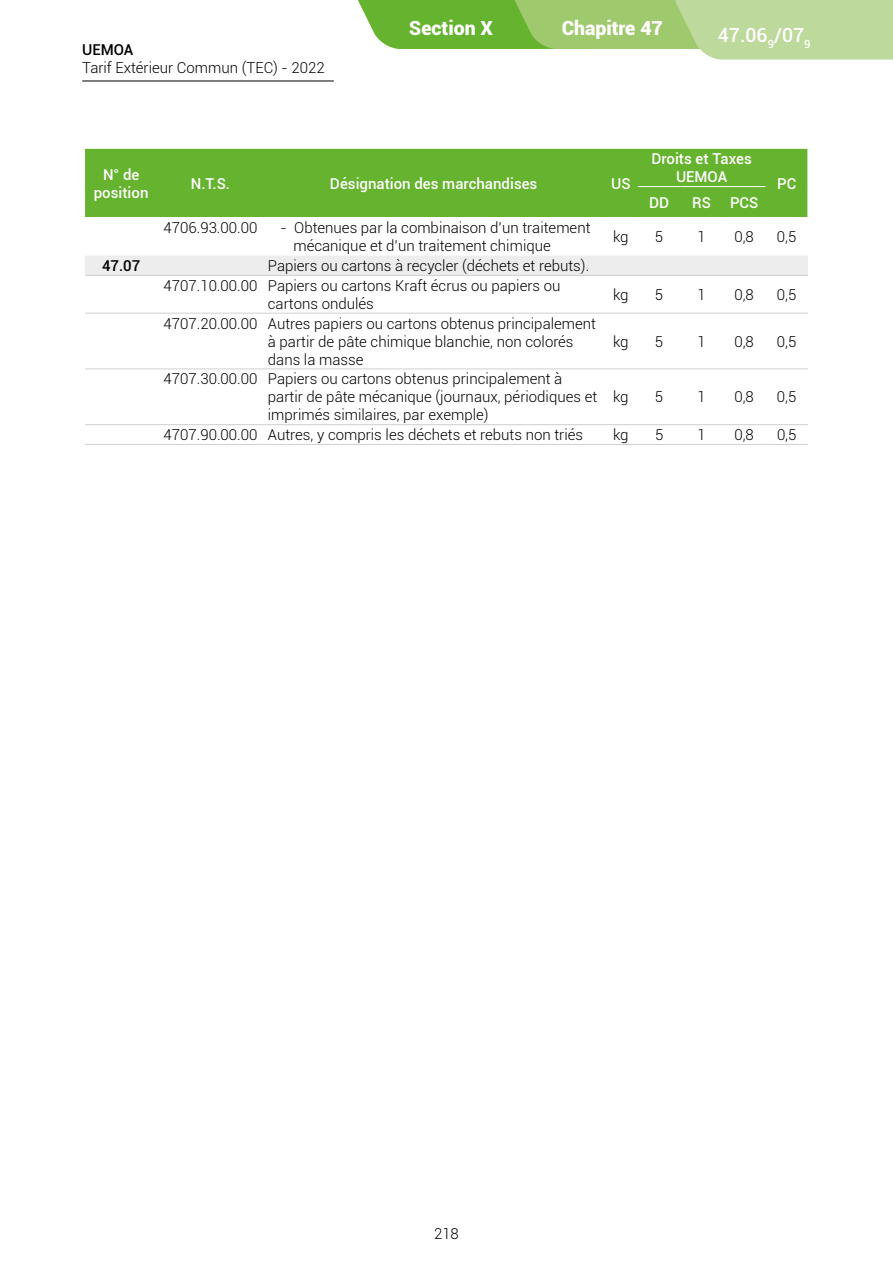
<style>
.page{position:relative;width:893px;height:1263px;background:#fff}
.page>*{position:absolute;margin:0;border:0;box-sizing:border-box;transform-origin:0 0}
.t1{font:900 19.5px "Roboto";color:#fff}
.t2{font:500 19.5px "Roboto";color:#fff}
.t3{font:300 15px/18px "Roboto";color:#000}
.t4{font:500 15px/18px "Roboto";color:#fff;text-align:center}
.t5{font:500 15px "Roboto";color:#000}
</style>
<div class="page">
<hr style="left:82px;top:81px;width:252px;height:1px;background:#000">
<svg style="left:358px;top:0;width:535px;height:60px;background:#a9d183"></svg>
<div style="left:85px;top:149px;width:722px;height:68px;background:#65b32e"></div>
<div style="left:85px;top:256px;width:723px;height:19px;background:#ededed"></div>
<hr style="left:85px;top:275px;width:72px;height:1px;background:#d0d0d0">
<hr style="left:157px;top:275px;width:107px;height:1px;background:#d0d0d0">
<hr style="left:264px;top:275px;width:340px;height:1px;background:#d0d0d0">
<hr style="left:604px;top:275px;width:34px;height:1px;background:#d0d0d0">
<hr style="left:638px;top:275px;width:42px;height:1px;background:#d0d0d0">
<hr style="left:680px;top:275px;width:43px;height:1px;background:#d0d0d0">
<hr style="left:723px;top:275px;width:42px;height:1px;background:#d0d0d0">
<hr style="left:765px;top:275px;width:43px;height:1px;background:#d0d0d0">
<hr style="left:85px;top:313px;width:72px;height:1px;background:#d0d0d0">
<hr style="left:157px;top:313px;width:107px;height:1px;background:#d0d0d0">
<hr style="left:264px;top:313px;width:340px;height:1px;background:#d0d0d0">
<hr style="left:604px;top:313px;width:34px;height:1px;background:#d0d0d0">
<hr style="left:638px;top:313px;width:42px;height:1px;background:#d0d0d0">
<hr style="left:680px;top:313px;width:43px;height:1px;background:#d0d0d0">
<hr style="left:723px;top:313px;width:42px;height:1px;background:#d0d0d0">
<hr style="left:765px;top:313px;width:43px;height:1px;background:#d0d0d0">
<hr style="left:85px;top:369px;width:72px;height:1px;background:#d0d0d0">
<hr style="left:157px;top:369px;width:107px;height:1px;background:#d0d0d0">
<hr style="left:264px;top:369px;width:340px;height:1px;background:#d0d0d0">
<hr style="left:604px;top:369px;width:34px;height:1px;background:#d0d0d0">
<hr style="left:638px;top:369px;width:42px;height:1px;background:#d0d0d0">
<hr style="left:680px;top:369px;width:43px;height:1px;background:#d0d0d0">
<hr style="left:723px;top:369px;width:42px;height:1px;background:#d0d0d0">
<hr style="left:765px;top:369px;width:43px;height:1px;background:#d0d0d0">
<hr style="left:85px;top:424px;width:72px;height:1px;background:#d0d0d0">
<hr style="left:157px;top:424px;width:107px;height:1px;background:#d0d0d0">
<hr style="left:264px;top:424px;width:340px;height:1px;background:#d0d0d0">
<hr style="left:604px;top:424px;width:34px;height:1px;background:#d0d0d0">
<hr style="left:638px;top:424px;width:42px;height:1px;background:#d0d0d0">
<hr style="left:680px;top:424px;width:43px;height:1px;background:#d0d0d0">
<hr style="left:723px;top:424px;width:42px;height:1px;background:#d0d0d0">
<hr style="left:765px;top:424px;width:43px;height:1px;background:#d0d0d0">
<hr style="left:638px;top:186px;width:42px;height:1px;background:#fff">
<hr style="left:680px;top:186px;width:43px;height:1px;background:#fff">
<hr style="left:723px;top:186px;width:42px;height:1px;background:#fff">
<hr style="left:85px;top:444px;width:72px;height:1px;background:#d0d0d0">
<hr style="left:157px;top:444px;width:107px;height:1px;background:#d0d0d0">
<hr style="left:264px;top:444px;width:340px;height:1px;background:#d0d0d0">
<hr style="left:604px;top:444px;width:34px;height:1px;background:#d0d0d0">
<hr style="left:638px;top:444px;width:42px;height:1px;background:#d0d0d0">
<hr style="left:680px;top:444px;width:43px;height:1px;background:#d0d0d0">
<hr style="left:723px;top:444px;width:42px;height:1px;background:#d0d0d0">
<hr style="left:765px;top:444px;width:43px;height:1px;background:#d0d0d0">
<p class="t5" style="left:82px;top:39px;width:53px">UEMOA</p>
<p class="t3" style="left:82px;top:58px;width:244px">Tarif Extérieur Commun (TEC) - 2022</p>
<h1 class="t1" style="left:409px;top:14px;width:85px">Section X</h1>
<h1 class="t2" style="left:718px;top:21px;width:94px">47.06<sub>9</sub>/07<sub>9</sub></h1>
<h1 class="t1" style="left:562px;top:14px;width:103px">Chapitre 47</h1>
<p class="t4" style="left:94px;top:165px;width:56px">N° de position</p>
<p class="t4" style="left:191px;top:174px;width:41px">N.T.S.</p>
<p class="t4" style="left:330px;top:174px;width:209px">Désignation des marchandises</p>
<p class="t4" style="left:611px;top:174px;width:21px">US</p>
<p class="t4" style="left:651px;top:149px;width:102px">Droits et Taxes<br>UEMOA</p>
<p class="t4" style="left:649px;top:193px;width:22px">DD</p>
<p class="t4" style="left:692px;top:193px;width:20px">RS</p>
<p class="t4" style="left:730px;top:193px;width:30px">PCS</p>
<p class="t4" style="left:777px;top:174px;width:21px">PC</p>
<p class="t3" style="left:164px;top:219px;width:95px">4706.93.00.00</p>
<p class="t3" style="left:293px;top:219px;width:299px;text-indent:-13px">- Obtenues par la combinaison d’un traitement mécanique et d’un traitement chimique</p>
<p class="t3" style="left:613px;top:228px;width:17px">kg</p>
<p class="t3" style="left:655px;top:228px;width:10px">5</p>
<p class="t3" style="left:697px;top:228px;width:10px">1</p>
<p class="t3" style="left:734px;top:228px;width:21px">0,8</p>
<p class="t3" style="left:777px;top:228px;width:21px">0,5</p>
<p class="t5" style="left:102px;top:255px;width:40px">47.07</p>
<p class="t3" style="left:164px;top:255px;width:427px;line-height:19.8px;text-indent:104px">Papiers ou cartons à recycler (déchets et rebuts).<br>4707.10.00.00 Papiers ou cartons Kraft écrus ou papiers ou</p>
<p class="t3" style="left:268px;top:294px;width:108px">cartons ondulés</p>
<p class="t3" style="left:268px;top:314px;width:330px;text-indent:-104px">4707.20.00.00 Autres papiers ou cartons obtenus principalement à partir de pâte chimique blanchie, non colorés dans la masse</p>
<p class="t3" style="left:268px;top:370px;width:331px;text-indent:-104px">4707.30.00.00 Papiers ou cartons obtenus principalement à partir de pâte mécanique (journaux, périodiques et imprimés similaires, par exemple)</p>
<p class="t3" style="left:613px;top:285px;width:17px">kg</p>
<p class="t3" style="left:655px;top:285px;width:10px">5</p>
<p class="t3" style="left:697px;top:285px;width:10px">1</p>
<p class="t3" style="left:734px;top:285px;width:21px">0,8</p>
<p class="t3" style="left:777px;top:285px;width:21px">0,5</p>
<p class="t3" style="left:613px;top:332px;width:17px">kg</p>
<p class="t3" style="left:655px;top:332px;width:10px">5</p>
<p class="t3" style="left:697px;top:332px;width:10px">1</p>
<p class="t3" style="left:734px;top:332px;width:21px">0,8</p>
<p class="t3" style="left:777px;top:332px;width:21px">0,5</p>
<p class="t3" style="left:613px;top:388px;width:17px">kg</p>
<p class="t3" style="left:655px;top:388px;width:10px">5</p>
<p class="t3" style="left:697px;top:388px;width:10px">1</p>
<p class="t3" style="left:734px;top:388px;width:21px">0,8</p>
<p class="t3" style="left:777px;top:388px;width:21px">0,5</p>
<p class="t3" style="left:164px;top:425px;width:421px">4707.90.00.00 Autres, y compris les déchets et rebuts non triés</p>
<p class="t3" style="left:613px;top:425px;width:17px">kg</p>
<p class="t3" style="left:655px;top:425px;width:10px">5</p>
<p class="t3" style="left:697px;top:425px;width:10px">1</p>
<p class="t3" style="left:734px;top:425px;width:21px">0,8</p>
<p class="t3" style="left:777px;top:425px;width:21px">0,5</p>
<p class="t3" style="left:434px;top:1224px;width:26px">218</p>
</div>
